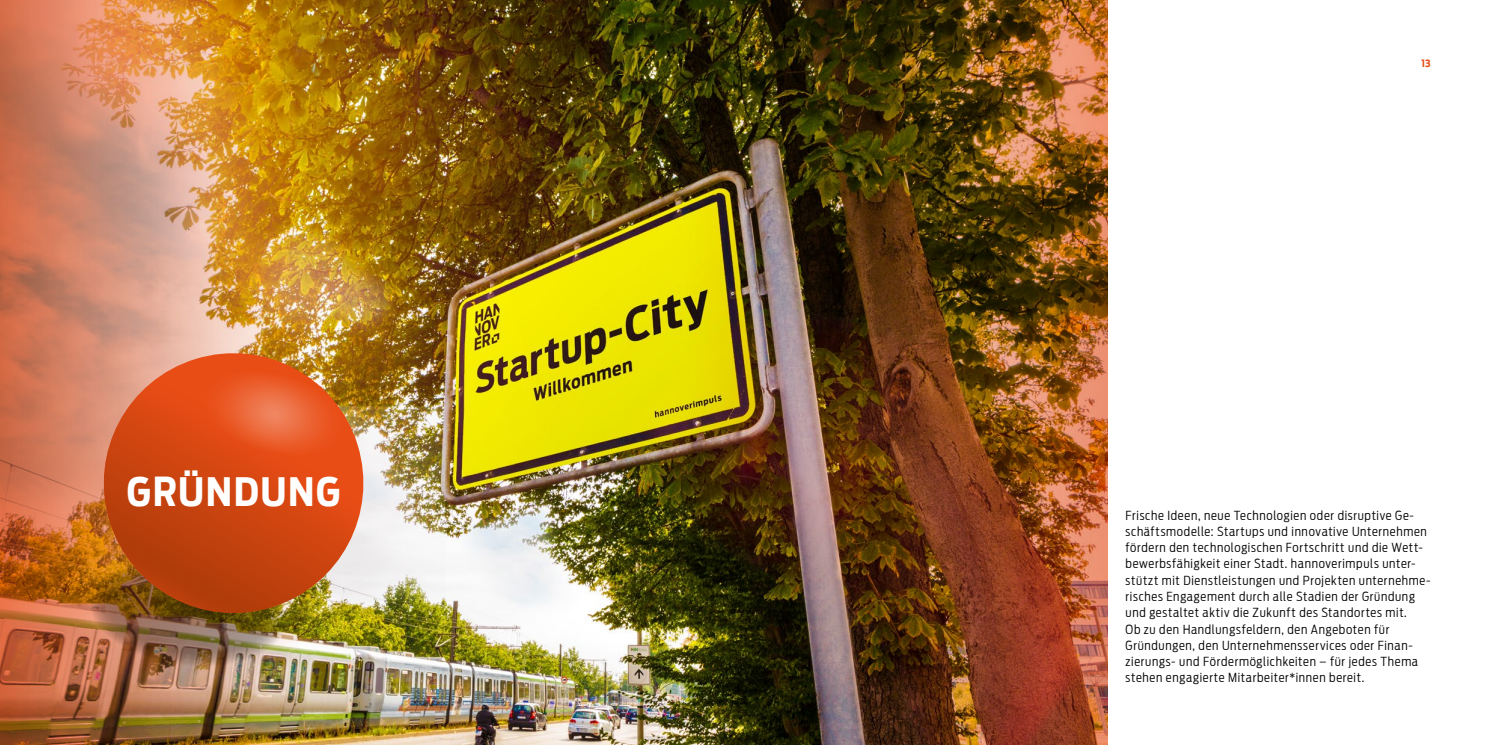
<style>
.page{position:relative;width:1489px;height:745px;background:#fff}
.page>*{position:absolute;margin:0;border:0;box-sizing:border-box;transform-origin:0 0}
.t1{font:700 39.12px "Antenna Cond";letter-spacing:.035em;color:#fff}
.t2{font:300 12.5px/16.2px "Antenna Cond";letter-spacing:.055em;color:#000}
.t3{font:700 10px "Antenna Cond";color:#e94d16}
</style>
<div class="page">
<img style="left:300px;top:0;width:386px;height:744px">
<img style="left:686px;top:0;width:421px;height:744px">
<img style="left:0;top:0;width:300px;height:744px">
<img style="left:87px;top:553px;width:203px;height:119px">
<img style="left:89px;top:338px;width:289px;height:15px">
<img style="left:89px;top:353px;width:289px;height:274px">
<svg style="left:191px;top:363px;width:165px;height:101px;background:#e15c24"></svg>
<h1 class="t1" style="left:127px;top:468px;width:215px">GRÜNDUNG</h1>
<p class="t3" style="left:1421px;top:57px;width:10px">13</p>
<p class="t2" style="left:1125px;top:506px;width:306px">Frische Ideen, neue Technologien oder disruptive Ge&shy;schäftsmodelle: Startups und innovative Unternehmen fördern den technologischen Fortschritt und die Wett&shy;bewerbsfähigkeit einer Stadt. hannoverimpuls unter&shy;stützt mit Dienstleistungen und Projekten unternehme&shy;risches Engagement durch alle Stadien der Gründung und gestaltet aktiv die Zukunft des Standortes mit.<br>Ob zu den Handlungsfeldern, den Angeboten für Gründungen, den Unternehmensservices oder Finan&shy;zierungs- und Fördermöglichkeiten – für jedes Thema stehen engagierte Mitarbeiter*innen bereit.</p>
</div>
